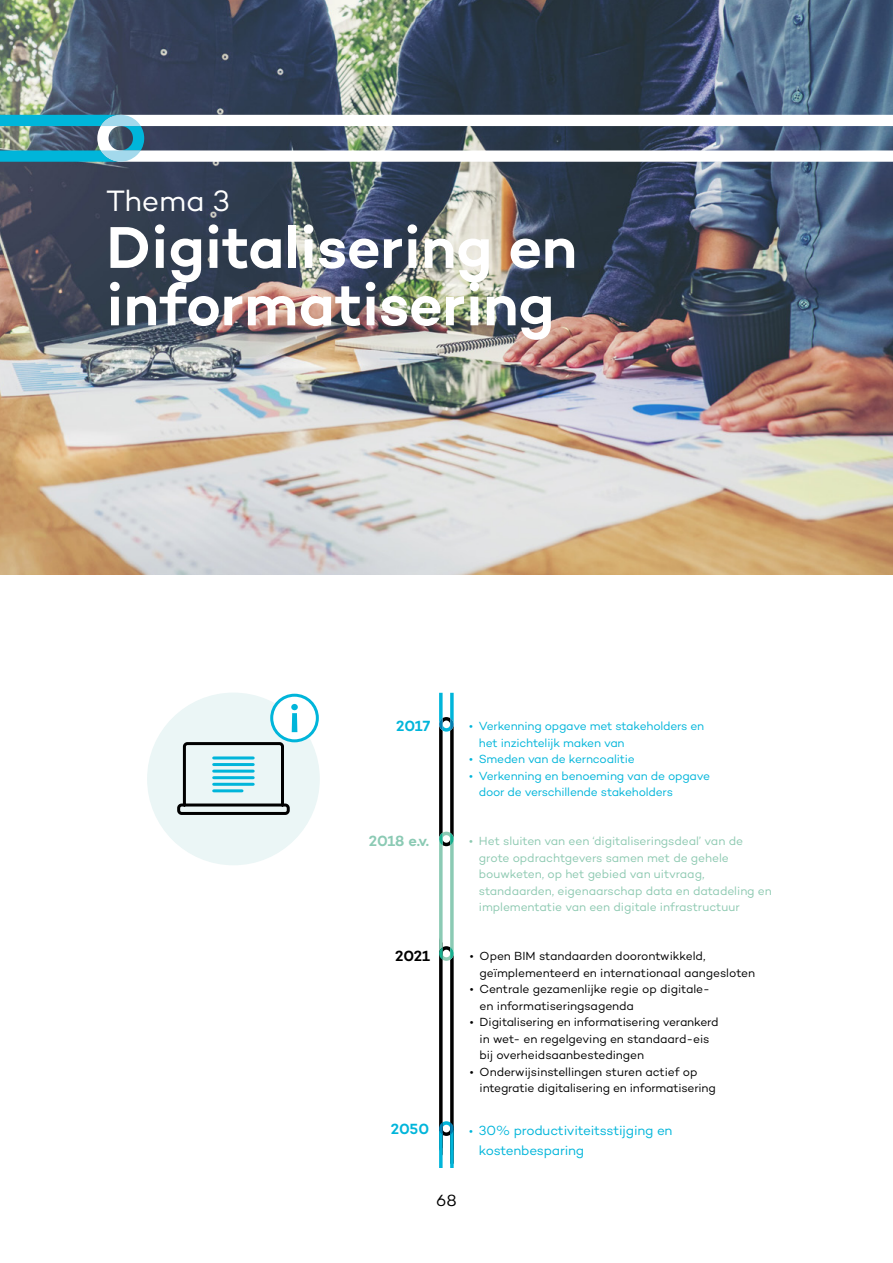
<style>
.page{position:relative;width:893px;height:1263px;background:#fff}
.page>*{position:absolute;margin:0;border:0;box-sizing:border-box;transform-origin:0 0}
.t1{font:600 60px/57.4px "Campton";color:#fff}
.t2{font:30px "Campton";letter-spacing:-.005em;color:#fff}
.t3{font:16.5px "Campton";color:#000}
.t4{font:600 15px "Campton";letter-spacing:-.01em;color:#00b5da}
.t5{font:600 15px "Campton";color:#8bcab4}
.t6{font:600 15px "Campton";color:#000}
.t7{font:13.5px/19.2px "Campton";letter-spacing:-.015em;color:#00b5da}
.t8{font:12px/16.5px "Campton";letter-spacing:-.01em;color:#000}
.t9{font:12px/16.5px "Campton";letter-spacing:-.005em;color:#8dc9b1}
.t10{font:12px/16.5px "Campton";letter-spacing:-.015em;color:#00b5da}
.s1{font-size:12px}
</style>
<div class="page">
<img style="left:0;top:0;width:893px;height:574px">
<svg style="left:0;top:115px;width:893px;height:47px"></svg>
<div style="left:147px;top:692px;width:173px;height:173px;background:#ebf6f6;border-radius:50%"></div>
<svg style="left:177px;top:740px;width:113px;height:75px"></svg>
<hr style="left:214px;top:789px;width:28px;height:3px;background:#00b5da">
<hr style="left:214px;top:783px;width:39px;height:3px;background:#00b5da">
<hr style="left:214px;top:776px;width:39px;height:3px;background:#00b5da">
<hr style="left:214px;top:770px;width:39px;height:3px;background:#00b5da">
<hr style="left:214px;top:756px;width:39px;height:3px;background:#00b5da">
<hr style="left:214px;top:763px;width:39px;height:3px;background:#00b5da">
<div style="left:272px;top:695px;width:45px;height:46px;background:#fff;border-radius:50%"></div>
<div style="left:270px;top:694px;width:49px;height:48px;border:3px solid #00b5da;border-radius:50%"></div>
<svg style="left:291px;top:704px;width:7px;height:28px"></svg>
<svg style="left:439px;top:693px;width:15px;height:474px"></svg>
<h2 class="t2" style="left:106px;top:182px;width:125px">Thema 3</h2>
<h1 class="t1" style="left:106px;top:217px;width:473px">Digitalisering en informatisering</h1>
<p class="t4" style="left:396px;top:716px;width:36px">2017</p>
<p class="t10" style="left:479px;top:718px;width:227px;text-indent:-10px">• Verkenning opgave met stakeholders en het inzichtelijk maken van</p>
<p class="t10" style="left:469px;top:751px;width:167px">• Smeden van de kerncoalitie</p>
<p class="t10" style="left:479px;top:767px;width:233px;text-indent:-10px">• Verkenning en benoeming van de opgave door de verschillende stakeholders</p>
<p class="t5" style="left:369px;top:831px;width:62px">2018 e.v.</p>
<p class="t9" style="left:479px;top:833px;width:294px;text-indent:-10px">• Het sluiten van een ‘digitaliseringsdeal’ van de grote opdrachtgevers samen met de gehele bouwketen, op het gebied van uitvraag, standaarden, eigenaarschap data en datadeling en implementatie van een digitale infrastructuur</p>
<p class="t6" style="left:395px;top:946px;width:36px">2021</p>
<p class="t8" style="left:480px;top:947px;width:277px;text-indent:-10px">• Open BIM standaarden doorontwikkeld, geïmplementeerd en internationaal aangesloten</p>
<p class="t8" style="left:480px;top:980px;width:232px;text-indent:-10px">• Centrale gezamenlijke regie op digitale&shy;en informatiseringsagenda</p>
<p class="t8" style="left:480px;top:1013px;width:240px;text-indent:-10px">• Digitalisering en informatisering verankerd in wet- en regelgeving en standaard-eis bij overheidsaanbestedingen</p>
<p class="t8" style="left:480px;top:1063px;width:238px;text-indent:-10px">• Onderwijsinstellingen sturen actief op integratie digitalisering en informatisering</p>
<p class="t4" style="left:391px;top:1119px;width:40px">2050</p>
<p class="t7" style="left:479px;top:1121px;width:195px;text-indent:-10px"><span class="s1">•</span> 30% productiviteitsstijging en kostenbesparing</p>
<h3 class="t3" style="left:436px;top:1190px;width:22px">68</h3>
</div>
